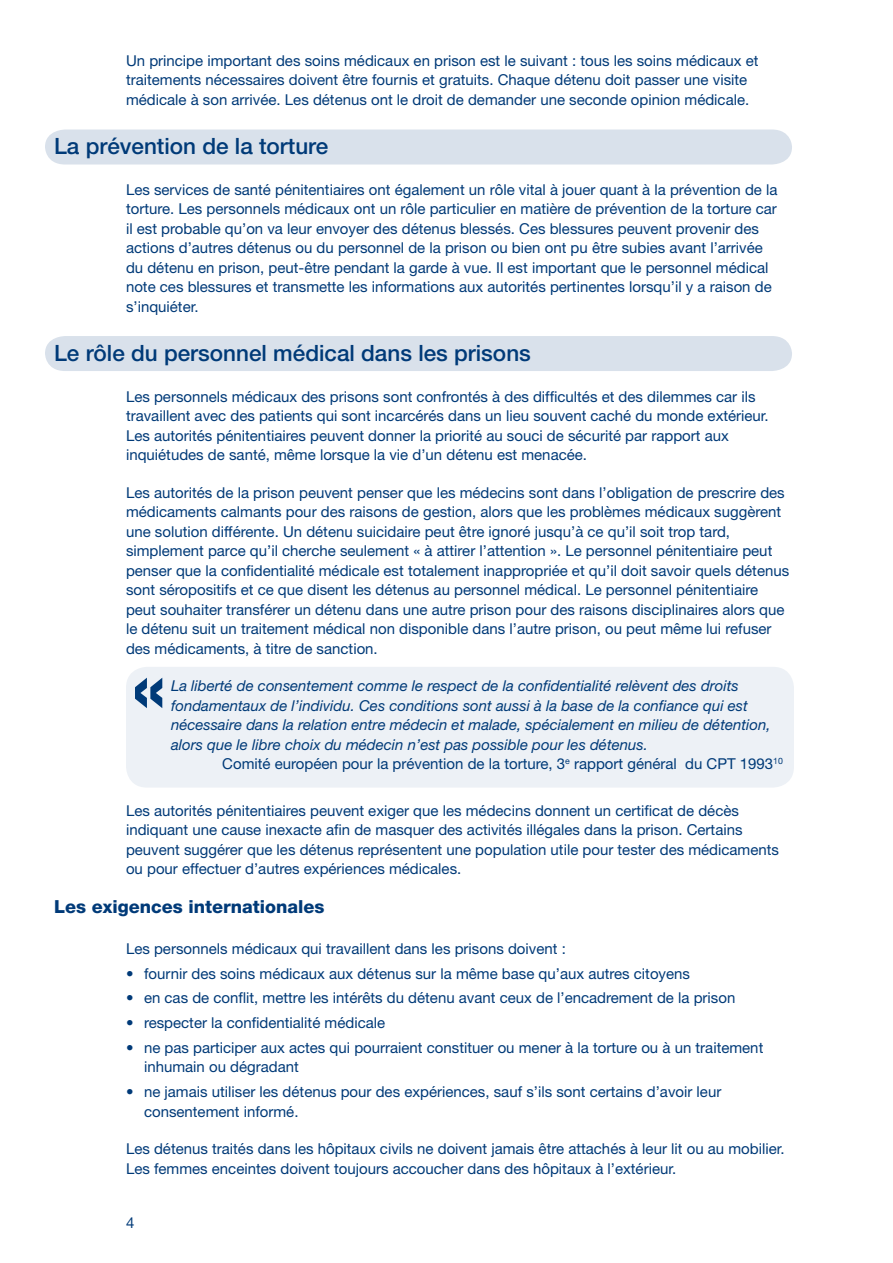
<style>
.page{position:relative;width:893px;height:1263px;background:#fff}
.page>*{position:absolute;margin:0;border:0;box-sizing:border-box;transform-origin:0 0}
.t1{font:500 22.5px "Helvetica Neue";color:#003a78}
.t2{font:800 18px "Helvetica Neue";color:#003a78}
.t3{font:15px/19.5px "Helvetica Neue";color:#003a78}
.t4{font:italic 15px/19.5px "Helvetica Neue";color:#003a78}
</style>
<div class="page">
<div style="left:126px;top:667px;width:668px;height:121px;background:#edf1f6;border-radius:21px"></div>
<div style="left:45px;top:129px;width:747px;height:35px;background:#d9e1eb"></div>
<div style="left:45px;top:336px;width:747px;height:35px;background:#d9e1eb"></div>
<svg style="left:135px;top:678px;width:27px;height:30px"></svg>
<p class="t3" style="left:126px;top:51px;width:634px">Un principe important des soins médicaux en prison est le suivant : tous les soins médicaux et traitements nécessaires doivent être fournis et gratuits. Chaque détenu doit passer une visite médicale à son arrivée. Les détenus ont le droit de demander une seconde opinion médicale.</p>
<h1 class="t1" style="left:54px;top:133px;width:276px">La prévention de la torture</h1>
<p class="t3" style="left:126px;top:180px;width:653px">Les services de santé pénitentiaires ont également un rôle vital à jouer quant à la prévention de la torture. Les personnels médicaux ont un rôle particulier en matière de prévention de la torture car il est probable qu’on va leur envoyer des détenus blessés. Ces blessures peuvent provenir des actions d’autres détenus ou du personnel de la prison ou bien ont pu être subies avant l’arrivée du détenu en prison, peut-être pendant la garde à vue. Il est important que le personnel médical note ces blessures et transmette les informations aux autorités pertinentes lorsqu’il y a raison de s’inquiéter.</p>
<h1 class="t1" style="left:54px;top:340px;width:478px">Le rôle du personnel médical dans les prisons</h1>
<p class="t3" style="left:126px;top:387px;width:644px">Les personnels médicaux des prisons sont confrontés à des difficultés et des dilemmes car ils travaillent avec des patients qui sont incarcérés dans un lieu souvent caché du monde extérieur.<br>Les autorités pénitentiaires peuvent donner la priorité au souci de sécurité par rapport aux inquiétudes de santé, même lorsque la vie d’un détenu est menacée.</p>
<p class="t3" style="left:126px;top:483px;width:665px">Les autorités de la prison peuvent penser que les médecins sont dans l’obligation de prescrire des médicaments calmants pour des raisons de gestion, alors que les problèmes médicaux suggèrent une solution différente. Un détenu suicidaire peut être ignoré jusqu’à ce qu’il soit trop tard, simplement parce qu’il cherche seulement « à attirer l’attention ». Le personnel pénitentiaire peut penser que la confidentialité médicale est totalement inappropriée et qu’il doit savoir quels détenus sont séropositifs et ce que disent les détenus au personnel médical. Le personnel pénitentiaire peut souhaiter transférer un détenu dans une autre prison pour des raisons disciplinaires alors que le détenu suit un traitement médical non disponible dans l’autre prison, ou peut même lui refuser des médicaments, à titre de sanction.</p>
<p class="t4" style="left:171px;top:676px;width:601px">La liberté de consentement comme le respect de la confidentialité relèvent des droits fondamentaux de l’individu. Ces conditions sont aussi à la base de la confiance qui est nécessaire dans la relation entre médecin et malade, spécialement en milieu de détention, alors que le libre choix du médecin n’est pas possible pour les détenus.</p>
<p class="t3" style="left:222px;top:754px;width:562px">Comité européen pour la prévention de la torture, 3<sup>e</sup> rapport général du CPT 1993<sup>10</sup></p>
<p class="t3" style="left:126px;top:801px;width:654px">Les autorités pénitentiaires peuvent exiger que les médecins donnent un certificat de décès indiquant une cause inexacte afin de masquer des activités illégales dans la prison. Certains peuvent suggérer que les détenus représentent une population utile pour tester des médicaments ou pour effectuer d’autres expériences médicales.</p>
<p class="t2" style="left:54px;top:896px;width:272px">Les exigences internationales</p>
<p class="t3" style="left:126px;top:939px;width:441px">Les personnels médicaux qui travaillent dans les prisons doivent :</p>
<p class="t3" style="left:126px;top:963px;width:565px">• fournir des soins médicaux aux détenus sur la même base qu’aux autres citoyens</p>
<p class="t3" style="left:126px;top:988px;width:611px">• en cas de conflit, mettre les intérêts du détenu avant ceux de l’encadrement de la prison</p>
<p class="t3" style="left:126px;top:1013px;width:261px">• respecter la confidentialité médicale</p>
<p class="t3" style="left:144px;top:1038px;width:621px;text-indent:-18px">• ne pas participer aux actes qui pourraient constituer ou mener à la torture ou à un traitement inhumain ou dégradant</p>
<p class="t3" style="left:144px;top:1082px;width:579px;text-indent:-18px">• ne jamais utiliser les détenus pour des expériences, sauf s’ils sont certains d’avoir leur consentement informé.</p>
<p class="t3" style="left:126px;top:1139px;width:660px">Les détenus traités dans les hôpitaux civils ne doivent jamais être attachés à leur lit ou au mobilier.<br>Les femmes enceintes doivent toujours accoucher dans des hôpitaux à l’extérieur.</p>
</div>
